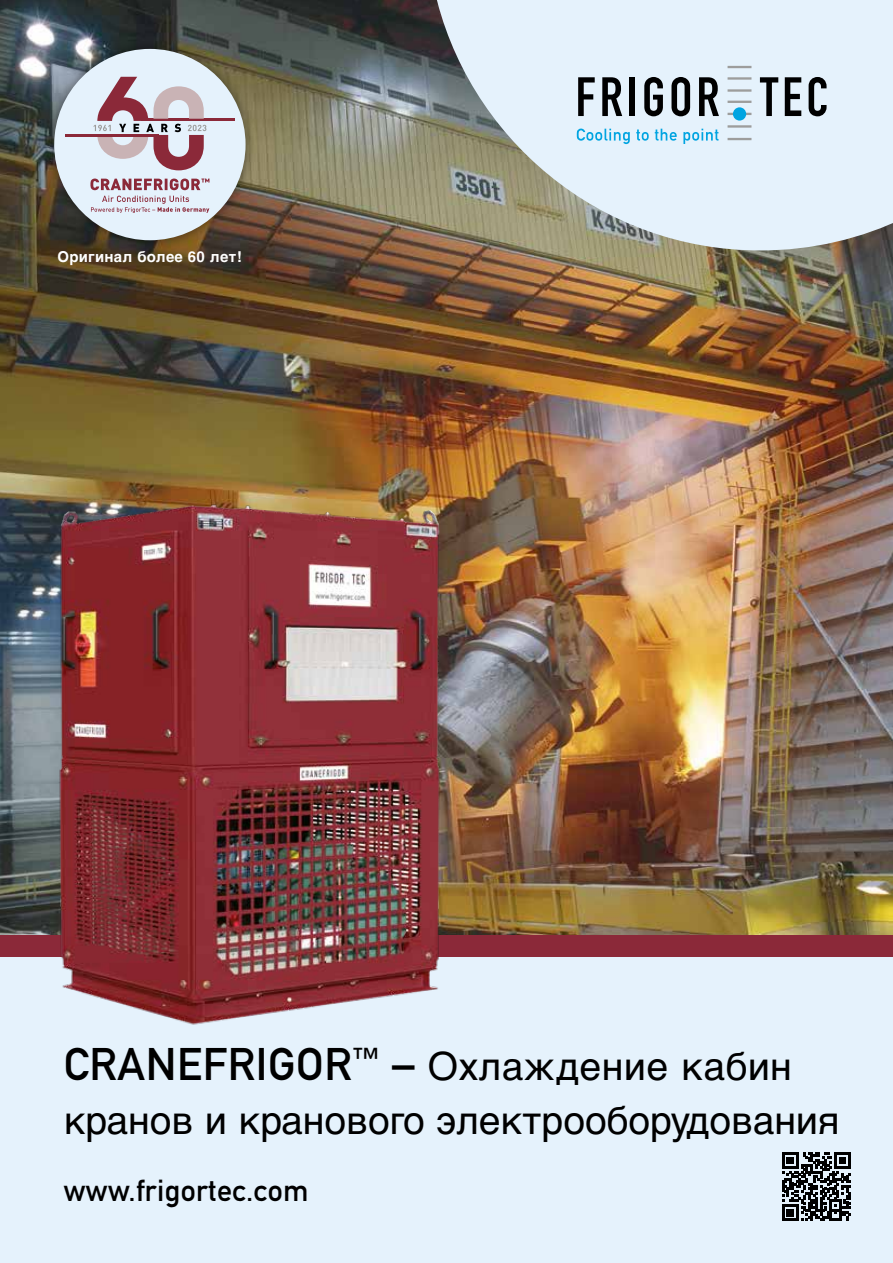
<style>
.page{position:relative;width:893px;height:1263px;background:#fff}
.page>*{position:absolute;margin:0;border:0;box-sizing:border-box;transform-origin:0 0}
.t1{font:39px/54px "Helvetica Cyr Upright";color:#000}
.t2{font:30px "DIN Mittelschrift";letter-spacing:.015em;color:#000}
.t3{font:700 15px "Helvetica Cyr";letter-spacing:.015em;color:#fff}
.s1{font-family:"DIN Mittelschrift";font-size:45px}
</style>
<div class="page">
<div style="left:0;top:944px;width:893px;height:319px;background:#e5f2fc"></div>
<img style="left:0;top:0;width:893px;height:935px">
<svg style="left:434px;top:0;width:459px;height:250px;background:#d1dbde"></svg>
<svg style="left:578px;top:77px;width:17px;height:39px"></svg>
<svg style="left:602px;top:77px;width:20px;height:39px"></svg>
<div style="left:630px;top:77px;width:5px;height:39px;background:#000"></div>
<svg style="left:644px;top:77px;width:19px;height:39px"></svg>
<svg style="left:671px;top:77px;width:19px;height:39px"></svg>
<svg style="left:699px;top:77px;width:20px;height:39px"></svg>
<svg style="left:760px;top:77px;width:18px;height:39px"></svg>
<svg style="left:785px;top:77px;width:16px;height:39px"></svg>
<svg style="left:809px;top:77px;width:17px;height:39px"></svg>
<hr style="left:728px;top:66px;width:23px;height:2px;background:#9d9d9c">
<hr style="left:728px;top:125px;width:23px;height:3px;background:#9d9d9c">
<hr style="left:728px;top:113px;width:23px;height:2px;background:#9d9d9c">
<hr style="left:728px;top:101px;width:23px;height:2px;background:#9d9d9c">
<hr style="left:728px;top:89px;width:23px;height:3px;background:#9d9d9c">
<hr style="left:728px;top:77px;width:23px;height:3px;background:#9d9d9c">
<hr style="left:728px;top:138px;width:23px;height:2px;background:#9d9d9c">
<div style="left:733px;top:107px;width:13px;height:14px;background:#00a4e1;border-radius:50%"></div>
<svg style="left:577px;top:129px;width:53px;height:15px"></svg>
<svg style="left:636px;top:130px;width:13px;height:11px"></svg>
<svg style="left:655px;top:129px;width:22px;height:12px"></svg>
<svg style="left:683px;top:129px;width:35px;height:15px"></svg>
<div style="left:0;top:935px;width:893px;height:22px;background:#8b2939"></div>
<img style="left:43px;top:499px;width:412px;height:526px">
<svg style="left:782px;top:1152px;width:69px;height:69px"></svg>
<div style="left:43px;top:37px;width:214px;height:215px;background:#000;opacity:.5"></div>
<div style="left:54px;top:49px;width:192px;height:191px;background:#e5f2fc;border-radius:50%"></div>
<hr style="left:65px;top:135px;width:94px;height:2px;background:#8b2939">
<hr style="left:141px;top:119px;width:94px;height:2px;background:#8b2939">
<svg style="left:94px;top:77px;width:112px;height:93px"></svg>
<svg style="left:90px;top:179px;width:119px;height:11px"></svg>
<svg style="left:91px;top:196px;width:118px;height:17px"></svg>
<p class="t3" style="left:58px;top:248px;width:186px">Оригинал более 60 лет!</p>
<p class="t1" style="left:64px;top:1039px;width:777px"><span class="s1">CRANEFRIGOR</span><sup>™</sup> <span class="s1">–</span> Охлаждение кабин кранов и кранового электрооборудования</p>
<p class="t2" style="left:64px;top:1173px;width:246px">www.frigortec.com</p>
</div>
